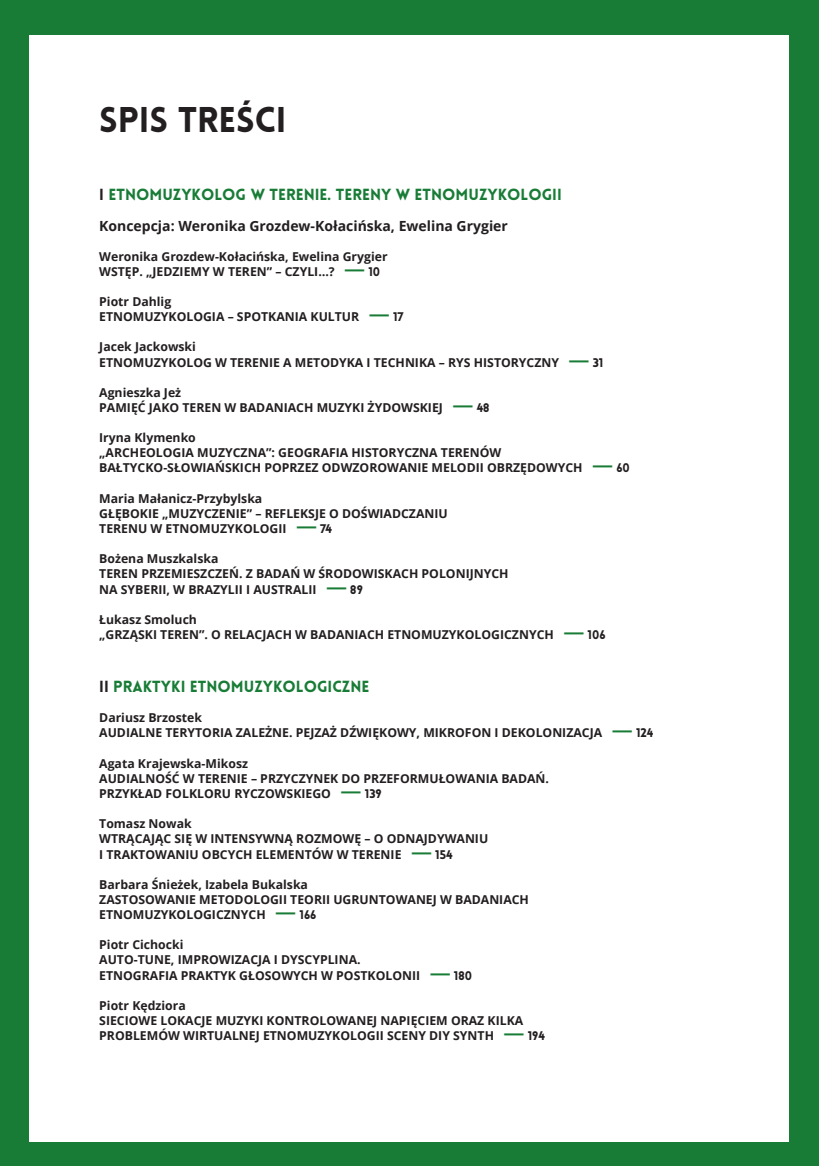
<style>
.page{position:relative;width:819px;height:1166px;background:#187c36}
.page>*{position:absolute;margin:0;border:0;box-sizing:border-box;transform-origin:0 0}
.t1{font:900 35px "Lovelo";color:#231f20}
.t2{font:900 15.75px "Lovelo";color:#187c36}
.t3{font:700 14px "Open Sans";color:#231f20}
.t4{font:700 12.25px/15.2px "Open Sans";color:#231f20}
.s1{color:#231f20}
.s2{font-weight:600;font-size:21px;color:#187c36}
.s3{font-family:"Lovelo";font-weight:900}
</style>
<div class="page">
<div style="left:30px;top:35px;width:759px;height:1106px;background:#fff"></div>
<h1 class="t1" style="left:99px;top:98px;width:189px">SPIS TREŚCI</h1>
<p class="t2" style="left:99px;top:185px;width:464px"><span class="s1">I</span> ETNOMUZYKOLOG W TERENIE. TERENY W ETNOMUZYKOLOGII</p>
<p class="t3" style="left:99px;top:216px;width:410px">Koncepcja: Weronika Grozdew-Kołacińska, Ewelina Grygier</p>
<p class="t4" style="left:99px;top:248px;width:290px">Weronika Grozdew-Kołacińska, Ewelina Grygier<br>WSTĘP. „JEDZIEMY W TEREN” – CZYLI…? <span class="s2">—</span> <span class="s3">10</span></p>
<p class="t4" style="left:99px;top:294px;width:306px">Piotr Dahlig<br>ETNOMUZYKOLOGIA – SPOTKANIA KULTUR <span class="s2">—</span> <span class="s3">17</span></p>
<p class="t4" style="left:99px;top:339px;width:505px">Jacek Jackowski<br>ETNOMUZYKOLOG W TERENIE A METODYKA I TECHNIKA – RYS HISTORYCZNY <span class="s2">—</span> <span class="s3">31</span></p>
<p class="t4" style="left:99px;top:384px;width:392px">Agnieszka Jeż<br>PAMIĘĆ JAKO TEREN W BADANIACH MUZYKI ŻYDOWSKIEJ <span class="s2">—</span> <span class="s3">48</span></p>
<p class="t4" style="left:99px;top:430px;width:532px">Iryna Klymenko<br>„ARCHEOLOGIA MUZYCZNA”: GEOGRAFIA HISTORYCZNA TERENÓW<br>BAŁTYCKO-SŁOWIAŃSKICH POPRZEZ ODWZOROWANIE MELODII OBRZĘDOWYCH <span class="s2">—</span> <span class="s3">60</span></p>
<p class="t4" style="left:99px;top:490px;width:350px">Maria Małanicz-Przybylska<br>GŁĘBOKIE „MUZYCZENIE” – REFLEKSJE O DOŚWIADCZANIU<br>TERENU W ETNOMUZYKOLOGII <span class="s2">—</span> <span class="s3">74</span></p>
<p class="t4" style="left:99px;top:551px;width:411px">Bożena Muszkalska<br>TEREN PRZEMIESZCZEŃ. Z BADAŃ W ŚRODOWISKACH POLONIJNYCH<br>NA SYBERII, W BRAZYLII I AUSTRALII <span class="s2">—</span> <span class="s3">89</span></p>
<p class="t4" style="left:99px;top:611px;width:508px">Łukasz Smoluch<br>„GRZĄSKI TEREN”. O RELACJACH W BADANIACH ETNOMUZYKOLOGICZNYCH <span class="s2">—</span> <span class="s3">106</span></p>
<p class="t2" style="left:99px;top:677px;width:271px"><span class="s1">II</span> PRAKTYKI ETNOMUZYKOLOGICZNE</p>
<p class="t4" style="left:99px;top:710px;width:555px">Dariusz Brzostek<br>AUDIALNE TERYTORIA ZALEŻNE. PEJZAŻ DŹWIĘKOWY, MIKROFON I DEKOLONIZACJA <span class="s2">—</span> <span class="s3">124</span></p>
<p class="t4" style="left:99px;top:755px;width:451px">Agata Krajewska-Mikosz<br>AUDIALNOŚĆ W TERENIE – PRZYCZYNEK DO PRZEFORMUŁOWANIA BADAŃ.<br>PRZYKŁAD FOLKLORU RYCZOWSKIEGO <span class="s2">—</span> <span class="s3">139</span></p>
<p class="t4" style="left:99px;top:816px;width:390px">Tomasz Nowak<br>WTRĄCAJĄC SIĘ W INTENSYWNĄ ROZMOWĘ – O ODNAJDYWANIU<br>I TRAKTOWANIU OBCYCH ELEMENTÓW W TERENIE <span class="s2">—</span> <span class="s3">154</span></p>
<p class="t4" style="left:99px;top:876px;width:431px">Barbara Śnieżek, Izabela Bukalska<br>ZASTOSOWANIE METODOLOGII TEORII UGRUNTOWANEJ W BADANIACH<br>ETNOMUZYKOLOGICZNYCH <span class="s2">—</span> <span class="s3">166</span></p>
<p class="t4" style="left:99px;top:937px;width:374px">Piotr Cichocki<br>AUTO-TUNE, IMPROWIZACJA I DYSCYPLINA.<br>ETNOGRAFIA PRAKTYK GŁOSOWYCH W POSTKOLONII <span class="s2">—</span> <span class="s3">180</span></p>
<p class="t4" style="left:99px;top:997px;width:447px">Piotr Kędziora<br>SIECIOWE LOKACJE MUZYKI KONTROLOWANEJ NAPIĘCIEM ORAZ KILKA<br>PROBLEMÓW WIRTUALNEJ ETNOMUZYKOLOGII SCENY DIY SYNTH <span class="s2">—</span> <span class="s3">194</span></p>
</div>
